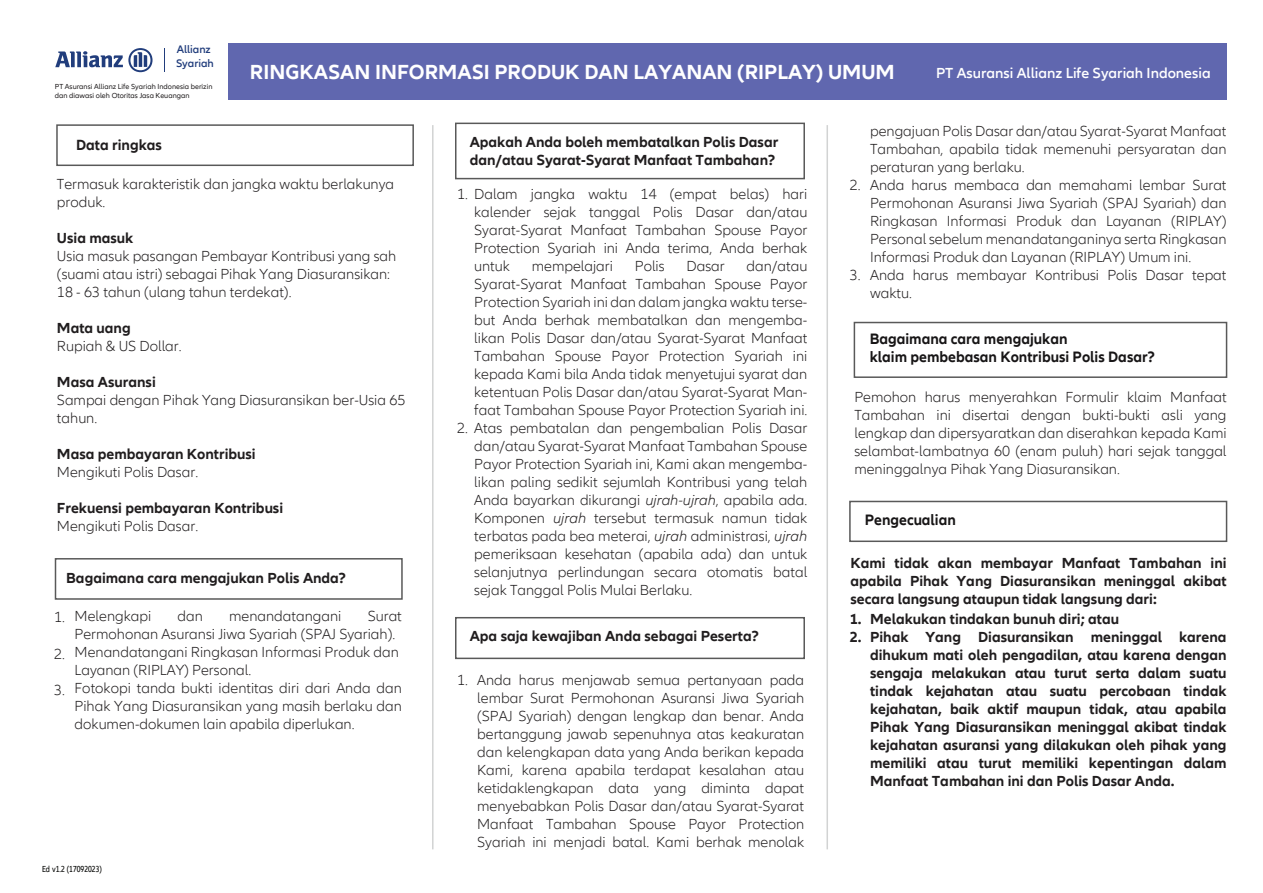
<style>
.page{position:relative;width:1263px;height:893px;background:#fff}
.page>*{position:absolute;margin:0;border:0;box-sizing:border-box;transform-origin:0 0}
.t1{font:700 21px "Allianz Neo";color:#fff}
.t2{font:700 15.6px/18px "Allianz Neo";color:#171516}
.t3{font:700 15.6px "Allianz Neo";color:#171516;scale:.96 1}
.t4{font:700 15.15px "Allianz Neo";color:#201d1e}
.t5{font:300 15px/18px "Allianz Neo";color:#201d1e}
.t6{font:700 15px/18px "Allianz Neo";color:#201d1e}
.t7{font:600 15px "Allianz Neo";color:#fff}
.t8{font:600 11.25px "Allianz Neo";color:#213d7c}
.t9{font:condensed 9px "Allianz Neo";color:#040503}
.t10{font:7.5px/9px "Allianz Neo";color:#201d1e}
.s1{font-style:italic}
</style>
<div class="page">
<hr style="left:826px;top:125px;width:2px;height:724px;background:#d2d3d3">
<hr style="left:432px;top:125px;width:1px;height:724px;background:#d2d3d3">
<div style="left:854px;top:322px;width:373px;height:56px;border:2px solid #595959"></div>
<div style="left:455px;top:123px;width:350px;height:56px;border:2px solid #595959"></div>
<div style="left:55px;top:558px;width:348px;height:42px;border:2px solid #595959"></div>
<div style="left:56px;top:124px;width:358px;height:42px;border:2px solid #595959"></div>
<div style="left:228px;top:43px;width:998px;height:56px;background:#6067af"></div>
<div style="left:849px;top:501px;width:378px;height:41px;border:2px solid #595959"></div>
<svg style="left:55px;top:48px;width:110px;height:25px"></svg>
<div style="left:455px;top:617px;width:350px;height:42px;border:2px solid #595959"></div>
<p class="t8" style="left:177px;top:43px;width:36px">Allianz</p>
<p class="t8" style="left:176px;top:57px;width:39px">Syariah</p>
<p class="t10" style="left:55px;top:82px;width:159px">PT Asuransi Allianz Life Syariah Indonesia berizin dan diawasi oleh Otoritas Jasa Keuangan</p>
<p class="t10" style="left:131px;top:83px;width:57px">Indonesia berizin</p>
<h1 class="t1" style="left:250px;top:60px;width:646px">RINGKASAN INFORMASI PRODUK DAN LAYANAN (RIPLAY) UMUM</h1>
<p class="t7" style="left:936px;top:64px;width:276px">PT Asuransi Allianz Life Syariah Indonesia</p>
<p class="t4" style="left:76px;top:136px;width:87px">Data ringkas</p>
<p class="t6" style="left:470px;top:133px;width:310px">Apakah Anda boleh membatalkan Polis Dasar dan/atau Syarat-Syarat Manfaat Tambahan?</p>
<p class="t5" style="left:57px;top:176px;width:339px">Termasuk karakteristik dan jangka waktu berlakunya produk.</p>
<p class="t6" style="left:57px;top:229px;width:78px">Usia masuk</p>
<p class="t5" style="left:57px;top:248px;width:341px">Usia masuk pasangan Pembayar Kontribusi yang sah (suami atau istri) sebagai Pihak Yang Diasuransikan:<br>18 - 63 tahun (ulang tahun terdekat).</p>
<p class="t6" style="left:57px;top:319px;width:75px">Mata uang</p>
<p class="t5" style="left:57px;top:338px;width:126px">Rupiah &amp; US Dollar.</p>
<p class="t6" style="left:57px;top:373px;width:100px">Masa Asuransi</p>
<p class="t5" style="left:57px;top:392px;width:350px">Sampai dengan Pihak Yang Diasuransikan ber-Usia 65 tahun.</p>
<p class="t6" style="left:57px;top:445px;width:200px">Masa pembayaran Kontribusi</p>
<p class="t5" style="left:57px;top:464px;width:143px">Mengikuti Polis Dasar.</p>
<p class="t6" style="left:57px;top:499px;width:228px">Frekuensi pembayaran Kontribusi</p>
<p class="t5" style="left:57px;top:518px;width:143px">Mengikuti Polis Dasar.</p>
<p class="t6" style="left:66px;top:569px;width:281px">Bagaimana cara mengajukan Polis Anda?</p>
<p class="t5" style="left:54px;top:609px;width:12px">1.</p>
<p class="t5" style="left:54px;top:645px;width:12px">2.</p>
<p class="t5" style="left:54px;top:681px;width:12px">3.</p>
<p class="t5" style="left:75px;top:608px;width:78px">Melengkapi</p>
<p class="t5" style="left:178px;top:608px;width:27px">dan</p>
<p class="t5" style="left:229px;top:608px;width:114px">menandatangani</p>
<p class="t5" style="left:75px;top:608px;width:329px;text-indent:293px">Surat Permohonan Asuransi Jiwa Syariah (SPAJ Syariah).<br>Menandatangani Ringkasan Informasi Produk dan Layanan (RIPLAY) Personal.<br>Fotokopi tanda bukti identitas diri dari Anda dan Pihak Yang Diasuransikan yang masih berlaku dan dokumen-dokumen lain apabila diperlukan.</p>
<p class="t9" style="left:42px;top:863px;width:61px">Ed v1.2 (17092023)</p>
<p class="t9" style="left:61px;top:863px;width:46px">11 (07072023)</p>
<p class="t9" style="left:61px;top:863px;width:25px">9 5 7</p>
<p class="t5" style="left:457px;top:186px;width:352px">1. Dalam jangka waktu 14 (empat belas) hari</p>
<p class="t5" style="left:474px;top:204px;width:335px;text-align:justify">kalender sejak tanggal Polis Dasar dan/atau Syarat-Syarat Manfaat Tambahan Spouse Payor Protection Syariah ini Anda terima, Anda berhak untuk</p>
<p class="t5" style="left:474px;top:258px;width:335px;text-align:justify;text-indent:272px">dan/atau Syarat-Syarat Manfaat Tambahan Spouse Payor Protection Syariah ini dan dalam jangka waktu terse&shy;but Anda berhak membatalkan dan mengemba&shy;likan Polis Dasar dan/atau Syarat-Syarat Manfaat Tambahan Spouse Payor Protection Syariah ini kepada Kami bila Anda tidak menyetujui syarat dan ketentuan Polis Dasar dan/atau Syarat-Syarat Man&shy;faat Tambahan Spouse Payor Protection Syariah ini.</p>
<p class="t5" style="left:474px;top:438px;width:335px;text-align:justify">dan/atau Syarat-Syarat Manfaat Tambahan Spouse Payor Protection Syariah ini, Kami akan mengemba&shy;likan paling sedikit sejumlah Kontribusi yang telah Anda bayarkan dikurangi <span class="s1">ujrah-ujrah</span>, apabila ada.<br>Komponen <span class="s1">ujrah</span> tersebut termasuk namun tidak terbatas pada bea meterai, <span class="s1">ujrah</span> administrasi, <span class="s1">ujrah </span>pemeriksaan kesehatan (apabila ada) dan untuk selanjutnya perlindungan secara otomatis batal sejak Tanggal Polis Mulai Berlaku.</p>
<p class="t6" style="left:470px;top:628px;width:291px">Apa saja kewajiban Anda sebagai Peserta?</p>
<p class="t5" style="left:477px;top:671px;width:329px;text-align:justify;text-indent:-20px">1. Anda harus menjawab semua pertanyaan pada lembar Surat Permohonan Asuransi Jiwa Syariah (SPAJ Syariah) dengan lengkap dan benar. Anda bertanggung jawab sepenuhnya atas keakuratan dan kelengkapan data yang Anda berikan kepada Kami, karena apabila terdapat kesalahan atau ketidaklengkapan data yang diminta dapat menyebabkan Polis Dasar dan/atau Syarat-Syarat Manfaat Tambahan Spouse Payor Protection Syariah ini menjadi batal. Kami berhak menolak</p>
<p class="t5" style="left:532px;top:258px;width:83px">mempelajari</p>
<p class="t5" style="left:635px;top:258px;width:31px">Polis</p>
<p class="t5" style="left:686px;top:258px;width:40px">Dasar</p>
<p class="t5" style="left:457px;top:420px;width:352px">2. Atas pembatalan dan pengembalian Polis Dasar</p>
<p class="t5" style="left:850px;top:176px;width:12px">2.</p>
<p class="t5" style="left:850px;top:266px;width:12px">3.</p>
<p class="t5" style="left:870px;top:122px;width:358px">pengajuan Polis Dasar dan/atau Syarat-Syarat Manfaat Tambahan, apabila tidak memenuhi persyaratan dan peraturan yang berlaku.<br>Anda harus membaca dan memahami lembar Surat Permohonan Asuransi Jiwa Syariah (SPAJ Syariah) dan Ringkasan Informasi Produk dan Layanan (RIPLAY)<br>Personal sebelum menandatanganinya serta Ringkasan Informasi Produk dan Layanan (RIPLAY) Umum ini.<br>Anda harus membayar Kontribusi Polis Dasar tepat waktu.</p>
<p class="t2" style="left:870px;top:330px;width:287px">Bagaimana cara mengajukan<br>klaim pembebasan Kontribusi Polis Dasar?</p>
<p class="t5" style="left:854px;top:389px;width:374px;text-align:justify">Pemohon harus menyerahkan Formulir klaim Manfaat Tambahan ini disertai dengan bukti-bukti asli yang lengkap dan dipersyaratkan dan diserahkan kepada Kami selambat-lambatnya 60 (enam puluh) hari sejak tanggal meninggalnya Pihak Yang Diasuransikan.</p>
<p class="t3" style="left:865px;top:511px;width:96px">Pengecualian</p>
<p class="t6" style="left:850px;top:554px;width:378px;text-align:justify">Kami tidak akan membayar Manfaat Tambahan ini apabila Pihak Yang Diasuransikan meninggal akibat secara langsung ataupun tidak langsung dari:</p>
<p class="t6" style="left:850px;top:610px;width:13px">1.<br>2.</p>
<p class="t6" style="left:870px;top:610px;width:358px">Melakukan tindakan bunuh diri; atau<br>Pihak Yang Diasuransikan meninggal karena dihukum mati oleh pengadilan, atau karena dengan sengaja melakukan atau turut serta dalam suatu tindak kejahatan atau suatu percobaan tindak kejahatan, baik aktif maupun tidak, atau apabila Pihak Yang Diasuransikan meninggal akibat tindak kejahatan asuransi yang dilakukan oleh pihak yang memiliki atau turut memiliki kepentingan dalam Manfaat Tambahan ini dan Polis Dasar Anda.</p>
</div>
